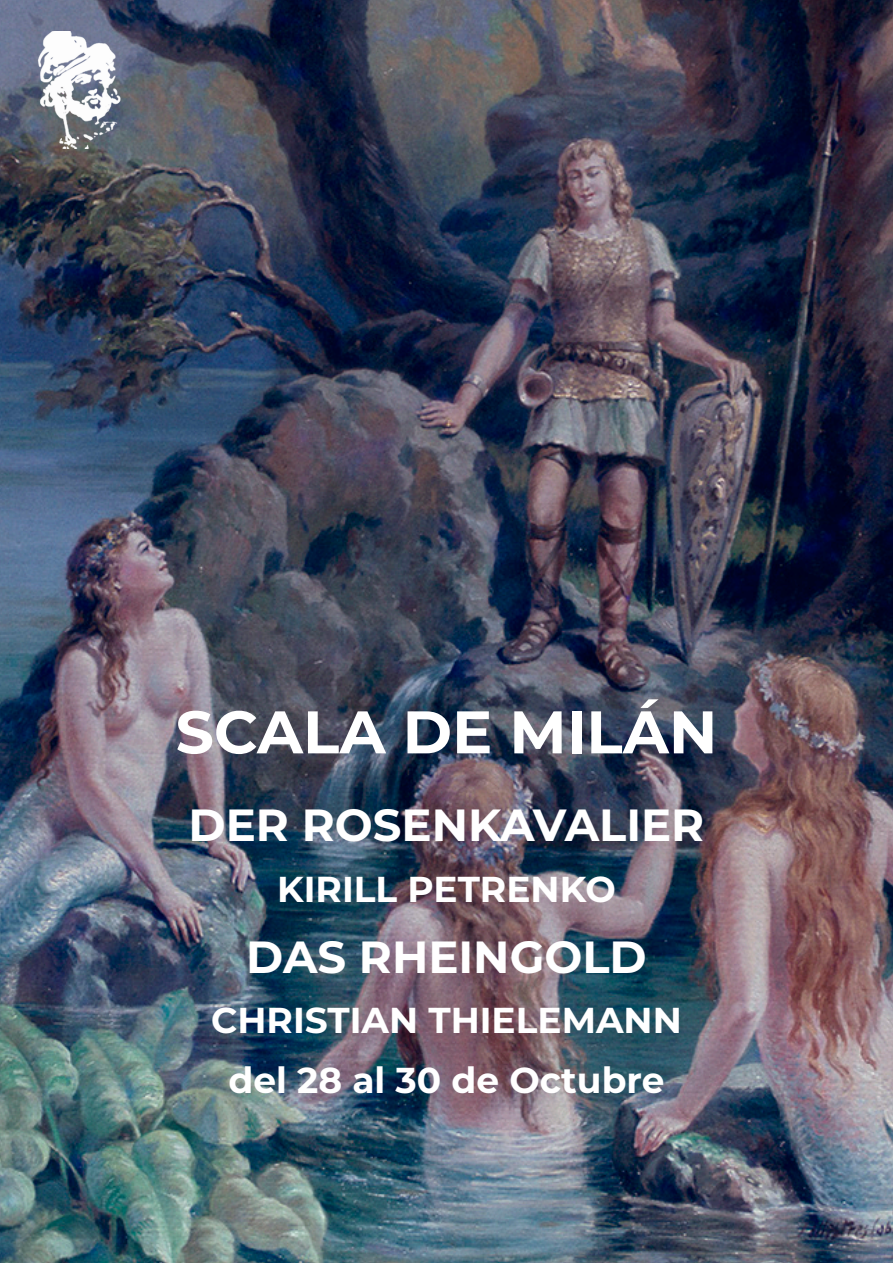
<style>
.page{position:relative;width:893px;height:1263px;background:#fff}
.page>*{position:absolute;margin:0;border:0;box-sizing:border-box;transform-origin:0 0}
.t1{font:700 60px "Montserrat";color:#fff}
.t2{font:700 45px "Montserrat";color:#fff}
.t3{font:700 36px "Montserrat";color:#fff}
</style>
<div class="page">
<img style="left:0;top:0;width:893px;height:1263px">
<img style="left:28px;top:32px;width:104px;height:117px">
<p class="t1" style="left:176px;top:689px;width:543px">SCALA DE MILÁN</p>
<p class="t2" style="left:189px;top:793px;width:517px">DER ROSENKAVALIER</p>
<p class="t3" style="left:277px;top:863px;width:340px">KIRILL PETRENKO</p>
<p class="t2" style="left:246px;top:924px;width:402px">DAS RHEINGOLD</p>
<p class="t3" style="left:211px;top:994px;width:472px">CHRISTIAN THIELEMANN</p>
<p class="t3" style="left:228px;top:1054px;width:437px">del 28 al 30 de Octubre</p>
</div>
